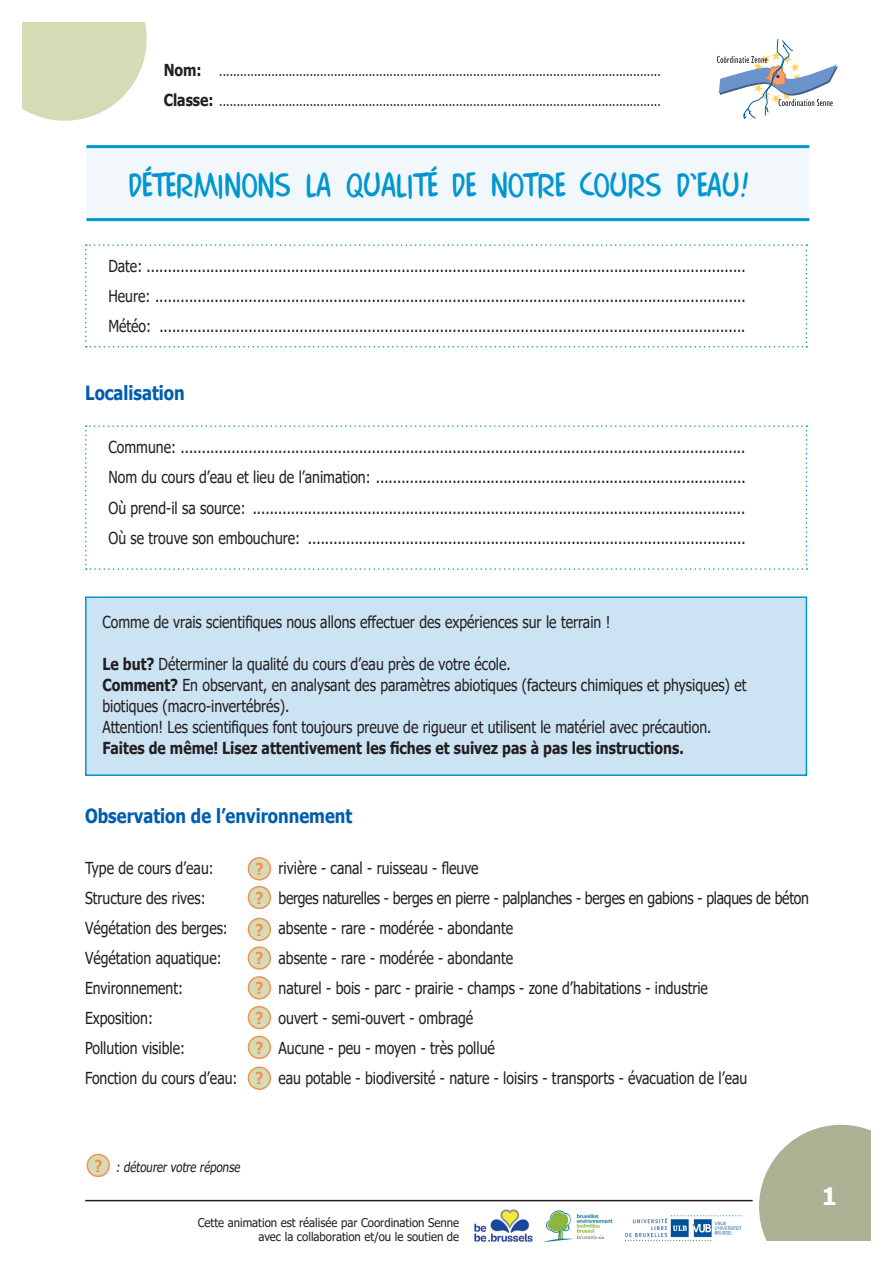
<style>
.page{position:relative;width:893px;height:1263px;background:#fff}
.page>*{position:absolute;margin:0;border:0;box-sizing:border-box;transform-origin:0 0}
.titel{font:34.5px "Comix";color:#0096d0}
.t1{font:700 24px "Tahoma";color:#fff}
.tekst{font:700 19.5px "Tahoma";color:#015dad;scale:.85 1}
.tekst-2{font:16.5px/30px "Tahoma";color:#231f20;scale:.85 1}
._1__titel{font:16.5px "Tahoma";color:#231f20;scale:.85 1}
._1__titel-2{font:16.5px "Tahoma";letter-spacing:-.02em;color:#231f20;scale:.85 1}
.tekst-3{font:700 16.5px "Tahoma";color:#231f20;scale:.85 1}
.tekst-4{font:700 16.5px "Tahoma";color:#f29251;scale:.85 1}
.tekst-5{font:13.5px "Tahoma";color:#231f20;scale:.85 1}
._1__titel-3{font:13.5px "Tahoma";color:#231f20;scale:.85 1}
.t2{font:12px/14.4px "Tahoma";color:#231f20;text-align:right;scale:.95 1}
.s1{font-weight:700;font-size:16.5px}
.s2{font-weight:700}
</style>
<div class="page">
<div style="left:87px;top:147px;width:722px;height:74px;background:#f2f7fb"></div>
<div style="left:85px;top:596px;width:722px;height:180px;background:#cce3f3;border:2px solid #0096d0"></div>
<svg style="left:22px;top:22px;width:125px;height:99px;background:#dcdfbf"></svg>
<svg style="left:717px;top:39px;width:121px;height:80px"></svg>
<hr style="left:86px;top:145px;width:723px;height:3px;background:#0096d0">
<svg style="left:85px;top:244px;width:722px;height:103px"></svg>
<hr style="left:86px;top:218px;width:723px;height:3px;background:#0096d0">
<svg style="left:85px;top:425px;width:722px;height:145px"></svg>
<svg style="left:86px;top:1153px;width:24px;height:25px"></svg>
<svg style="left:247px;top:857px;width:25px;height:53px"></svg>
<svg style="left:247px;top:917px;width:25px;height:143px"></svg>
<svg style="left:247px;top:1066px;width:25px;height:24px"></svg>
<svg style="left:759px;top:1125px;width:112px;height:116px;background:#b6ba9f"></svg>
<hr style="left:85px;top:1200px;width:668px;height:1px;background:#231f20">
<img style="left:474px;top:1209px;width:59px;height:33px">
<img style="left:543px;top:1210px;width:70px;height:33px">
<img style="left:624px;top:1215px;width:118px;height:27px">
<p class="tekst-5" style="left:164px;top:62px;width:586px"><span class="s1">Nom:</span> ...............................................................................................................................</p>
<p class="tekst-5" style="left:164px;top:92px;width:586px"><span class="s1">Classe:</span> ...............................................................................................................................</p>
<p class="titel" style="left:129px;top:166px;width:622px">DÉTERMINONS LA QUALITÉ DE NOTRE COURS D’EAU!</p>
<p class="tekst-2" style="left:108px;top:252px;width:751px">Date: .............................................................................................................................................<br>Heure: ...........................................................................................................................................</p>
<p class="tekst-2" style="left:108px;top:312px;width:751px">Météo: ..........................................................................................................................................</p>
<p class="tekst" style="left:85px;top:379px;width:119px">Localisation</p>
<p class="tekst-2" style="left:108px;top:433px;width:751px">Commune: .....................................................................................................................................<br>Nom du cours d’eau et lieu de l’animation: .......................................................................................</p>
<p class="tekst-2" style="left:108px;top:493px;width:751px">Où prend-il sa source: ....................................................................................................................</p>
<p class="tekst-2" style="left:108px;top:523px;width:751px">Où se trouve son embouchure: .......................................................................................................</p>
<p class="tekst-2" style="left:102px;top:608px;width:599px">Comme de vrais scientifiques nous allons effectuer des expériences sur le terrain !</p>
<p class="tekst-2" style="left:102px;top:650px;width:482px"><span class="s2">Le but?</span> Déterminer la qualité du cours d’eau près de votre école.</p>
<p class="tekst-2" style="left:102px;top:675px;width:759px;line-height:21px"><span class="s2">Comment?</span> En observant, en analysant des paramètres abiotiques (facteurs chimiques et physiques) et biotiques (macro-invertébrés).</p>
<p class="tekst-2" style="left:102px;top:713px;width:718px">Attention! Les scientifiques font toujours preuve de rigueur et utilisent le matériel avec précaution.</p>
<p class="tekst-3" style="left:102px;top:736px;width:685px">Faites de même! Lisez attentivement les fiches et suivez pas à pas les instructions.</p>
<p class="tekst" style="left:85px;top:802px;width:316px">Observation de l’environnement</p>
<p class="_1__titel" style="left:85px;top:857px;width:153px">Type de cours d’eau:</p>
<p class="_1__titel" style="left:279px;top:857px;width:237px">rivière - canal - ruisseau - fleuve</p>
<p class="_1__titel" style="left:85px;top:887px;width:143px">Structure des rives:</p>
<p class="_1__titel-2" style="left:279px;top:887px;width:625px">berges naturelles - berges en pierre - palplanches - berges en gabions - plaques de béton</p>
<p class="_1__titel" style="left:85px;top:917px;width:170px">Végétation des berges:</p>
<p class="_1__titel" style="left:279px;top:917px;width:277px">absente - rare - modérée - abondante</p>
<p class="_1__titel" style="left:85px;top:947px;width:162px">Végétation aquatique:</p>
<p class="_1__titel" style="left:279px;top:947px;width:277px">absente - rare - modérée - abondante</p>
<p class="_1__titel" style="left:85px;top:977px;width:117px">Environnement:</p>
<p class="_1__titel" style="left:279px;top:977px;width:507px">naturel - bois - parc - prairie - champs - zone d’habitations - industrie</p>
<p class="_1__titel" style="left:85px;top:1007px;width:81px">Exposition:</p>
<p class="_1__titel" style="left:279px;top:1007px;width:231px">ouvert - semi-ouvert - ombragé</p>
<p class="_1__titel" style="left:85px;top:1037px;width:119px">Pollution visible:</p>
<p class="_1__titel" style="left:279px;top:1037px;width:256px">Aucune - peu - moyen - très pollué</p>
<p class="_1__titel" style="left:85px;top:1067px;width:181px">Fonction du cours d’eau:</p>
<p class="_1__titel" style="left:279px;top:1067px;width:553px">eau potable - biodiversité - nature - loisirs - transports - évacuation de l’eau</p>
<p class="tekst-4" style="left:255px;top:857px;width:11px">?</p>
<p class="tekst-4" style="left:255px;top:886px;width:11px">?</p>
<p class="tekst-4" style="left:255px;top:918px;width:11px">?</p>
<p class="tekst-4" style="left:255px;top:947px;width:11px">?</p>
<p class="tekst-4" style="left:255px;top:976px;width:11px">?</p>
<p class="tekst-4" style="left:255px;top:1006px;width:11px">?</p>
<p class="tekst-4" style="left:255px;top:1036px;width:11px">?</p>
<p class="tekst-4" style="left:255px;top:1067px;width:11px">?</p>
<p class="tekst-4" style="left:94px;top:1154px;width:11px">?</p>
<p class="_1__titel-3" style="left:116px;top:1158px;width:151px">: détourer votre réponse</p>
<p class="t2" style="left:198px;top:1216px;width:277px">Cette animation est réalisée par Coordination Senne avec la collaboration et/ou le soutien de</p>
<p class="t1" style="left:822px;top:1180px;width:17px">1</p>
</div>
